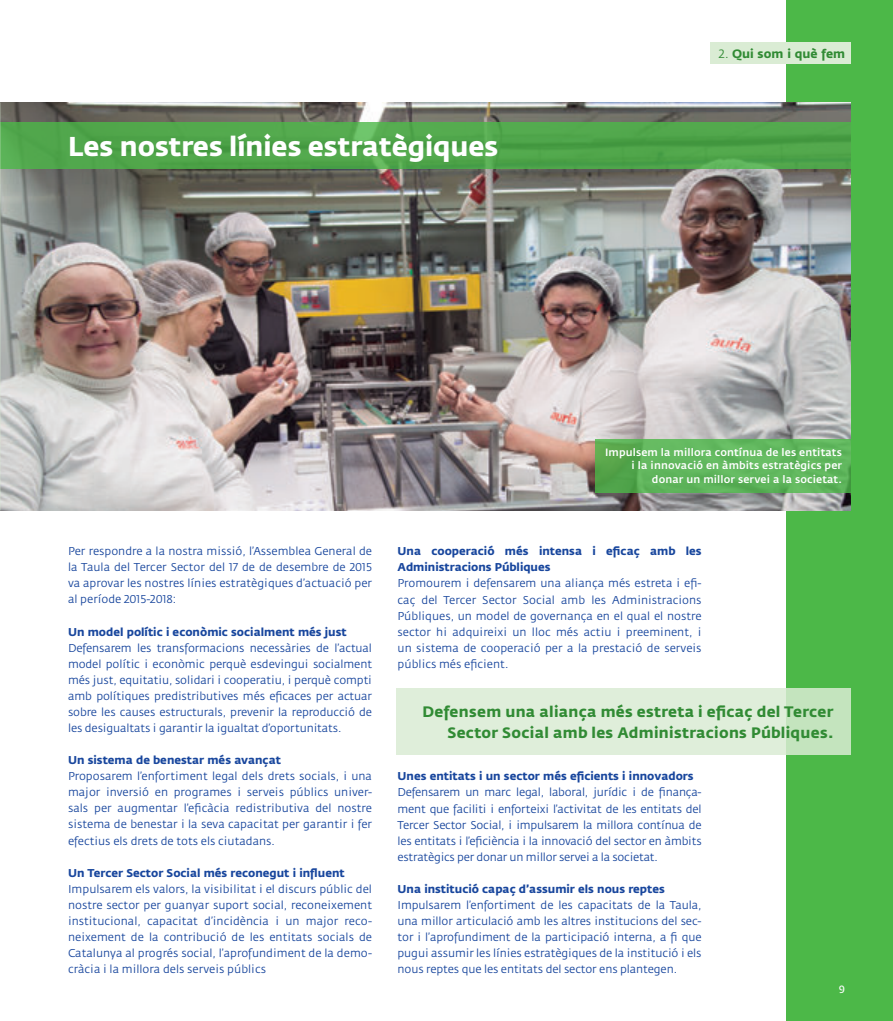
<style>
.page{position:relative;width:893px;height:1021px;background:#fff}
.page>*{position:absolute;margin:0;border:0;box-sizing:border-box;transform-origin:0 0}
._1_títols{font:700 27px "Fedra Sans";color:#fff}
.destacado_DCHA{font:700 15px/21px "Fedra Sans";letter-spacing:.02em;color:#318b34;text-align:right}
.t1{font:700 12px "Fedra Sans";color:#318b34}
._3_text{font:11.25px/16px "Fedra Sans";color:#18469d;text-align:justify}
._3_text-2{font:700 11.25px/16px "Fedra Sans";color:#18469d}
.peus_foto{font:500 10.5px/13.5px "Fedra Sans";letter-spacing:.01em;color:#fff;text-align:right}
.t2{font:10.5px "Fedra Sans";color:#fff}
.s1{font-weight:400}
</style>
<div class="page">
<div style="left:787px;top:0;width:106px;height:1020px;background:#4cb848"></div>
<div style="left:710px;top:43px;width:140px;height:21px;background:#daecd4"></div>
<div style="left:396px;top:688px;width:454px;height:67px;background:#daecd4"></div>
<img style="left:1px;top:102px;width:849px;height:408px">
<svg style="left:1px;top:122px;width:849px;height:47px;fill:#51a64b"></svg>
<img style="left:0;top:102px;width:1px;height:408px">
<hr style="left:0;top:122px;width:1px;height:47px;background:#4cb848">
<svg style="left:595px;top:439px;width:255px;height:54px;fill:#60b65d"></svg>
<p class="_1_títols" style="left:68px;top:130px;width:432px">Les nostres línies estratègiques</p>
<p class="t1" style="left:719px;top:46px;width:128px"><span class="s1">2.</span> Qui som i què fem</p>
<p class="peus_foto" style="left:605px;top:445px;width:238px">Impulsem la millora contínua de les entitats i la innovació en àmbits estratègics per donar un millor servei a la societat.</p>
<p class="_3_text" style="left:68px;top:543px;width:306px">Per respondre a la nostra missió, l’Assemblea General de la Taula del Tercer Sector del 17 de de desembre de 2015 va aprovar les nostres línies estratègiques d’actuació per al període 2015-2018:</p>
<p class="_3_text-2" style="left:68px;top:623px;width:280px">Un model polític i econòmic socialment més just</p>
<p class="_3_text" style="left:68px;top:640px;width:306px">Defensarem les transformacions necessàries de l’actual model polític i econòmic perquè esdevingui socialment més just, equitatiu, solidari i cooperatiu, i perquè compti amb polítiques predistributives més eficaces per actuar sobre les causes estructurals, prevenir la reproducció de les desigualtats i garantir la igualtat d’oportunitats.</p>
<p class="_3_text-2" style="left:68px;top:752px;width:214px">Un sistema de benestar més avançat</p>
<p class="_3_text" style="left:68px;top:768px;width:306px">Proposarem l’enfortiment legal dels drets socials, i una major inversió en programes i serveis públics univer&shy;sals per augmentar l’eficàcia redistributiva del nostre sistema de benestar i la seva capacitat per garantir i fer efectius els drets de tots els ciutadans.</p>
<p class="_3_text-2" style="left:68px;top:864px;width:278px">Un Tercer Sector Social més reconegut i influent</p>
<p class="_3_text" style="left:68px;top:881px;width:306px">Impulsarem els valors, la visibilitat i el discurs públic del nostre sector per guanyar suport social, reconeixement institucional, capacitat d’incidència i un major reco&shy;neixement de la contribució de les entitats socials de Catalunya al progrés social, l’aprofundiment de la demo&shy;cràcia i la millora dels serveis públics</p>
<p class="_3_text-2" style="left:398px;top:543px;width:306px">Una cooperació més intensa i eficaç amb les<br>Administracions Públiques</p>
<p class="_3_text" style="left:398px;top:576px;width:306px">Promourem i defensarem una aliança més estreta i efi&shy;caç del Tercer Sector Social amb les Administracions Públiques, un model de governança en el qual el nostre sector hi adquireixi un lloc més actiu i preeminent, i un sistema de cooperació per a la prestació de serveis públics més eficient.</p>
<p class="destacado_DCHA" style="left:422px;top:701px;width:413px">Defensem una aliança més estreta i eficaç del Tercer<br>Sector Social amb les Administracions Públiques.</p>
<p class="_3_text-2" style="left:398px;top:768px;width:298px">Unes entitats i un sector més eficients i innovadors</p>
<p class="_3_text" style="left:398px;top:784px;width:306px">Defensarem un marc legal, laboral, jurídic i de finança&shy;ment que faciliti i enforteixi l’activitat de les entitats del Tercer Sector Social, i impulsarem la millora contínua de les entitats i l’eficiència i la innovació del sector en àmbits estratègics per donar un millor servei a la societat.</p>
<p class="_3_text-2" style="left:398px;top:881px;width:269px">Una institució capaç d’assumir els nous reptes</p>
<p class="_3_text" style="left:398px;top:897px;width:306px">Impulsarem l’enfortiment de les capacitats de la Taula, una millor articulació amb les altres institucions del sec&shy;tor i l’aprofundiment de la participació interna, a fi que pugui assumir les línies estratègiques de la institució i els nous reptes que les entitats del sector ens plantegen.</p>
<p class="t2" style="left:839px;top:983px;width:8px">9</p>
</div>
